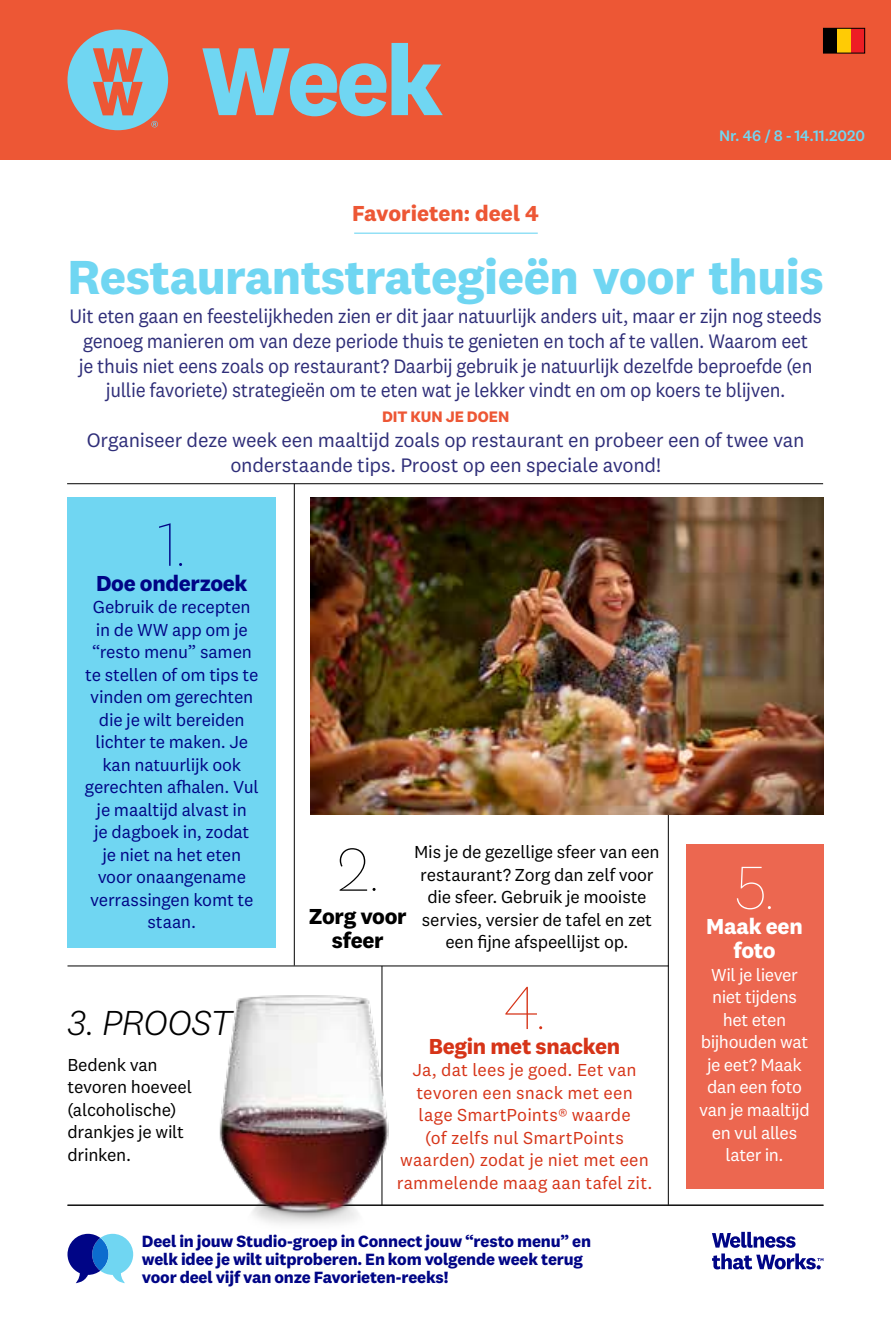
<style>
.page{position:relative;width:891px;height:1337px;background:#fff}
.page>*{position:absolute;margin:0;border:0;box-sizing:border-box;transform-origin:0 0}
.t1{font:700 99.9px "National 2";color:#70d6f2}
.t2{font:100 63px "National 2";color:#fff}
.t3{font:100 63px "National 2";color:#000586}
.t4{font:100 63px "National 2";color:#d63418}
.t5{font:100 63px "National 2";color:#000}
.t6{font:700 49.5px "National 2";letter-spacing:-.01em;color:#70d6f2}
.t7{font:italic 300 36px "National 2";letter-spacing:-.03em;color:#000}
.t8{font:700 22.5px "National 2";color:#ed5735}
.t9{font:700 22.5px "National 2";letter-spacing:-.015em;color:#d63418}
.t10{font:700 22.5px/24.5px "National 2";letter-spacing:-.015em;color:#000;text-align:center}
.t11{font:700 22.5px "National 2";letter-spacing:-.015em;color:#000586}
.t12{font:700 22.5px/24.8px "National 2";letter-spacing:-.015em;color:#fff;text-align:center}
.t13{font:20.25px/24.8px "National 2";letter-spacing:-.015em;color:#2f2e79;text-align:center;scale:.95 1}
.t14{font:20.25px/24.8px "National 2";letter-spacing:-.015em;color:#2f2e79;text-align:center}
.t15{font:18px/22.5px "National 2";letter-spacing:-.01em;color:#000586;text-align:center}
.t16{font:18px/22.5px "National 2";letter-spacing:-.01em;color:#000}
.t17{font:18px/22.5px "National 2";letter-spacing:.01em;color:#d63418;text-align:center}
.t18{font:18px/22.5px "National 2";letter-spacing:-.025em;color:#fff;text-align:center}
.t19{font:700 16.88px/18px "National 2";letter-spacing:-.01em;color:#000586}
.t20{font:500 15.75px "National 2";letter-spacing:-.005em;color:#70d6f2}
.t21{font:700 15.75px "National 2";color:#ed5735}
</style>
<div class="page">
<div style="left:0;top:0;width:891px;height:160px;background:#ed5735"></div>
<svg style="left:67px;top:30px;width:101px;height:100px"></svg>
<div style="left:823px;top:28px;width:14px;height:25px;background:#000"></div>
<div style="left:837px;top:28px;width:14px;height:25px;background:#ffcb05"></div>
<div style="left:851px;top:28px;width:14px;height:25px;background:#ed1d24"></div>
<div style="left:823px;top:28px;width:42px;height:25px;border:1px solid #000"></div>
<svg style="left:712px;top:1231px;width:111px;height:38px"></svg>
<svg style="left:68px;top:1233px;width:65px;height:50px"></svg>
<hr style="left:68px;top:1204px;width:756px;height:1px;background:#000">
<div style="left:686px;top:844px;width:138px;height:344px;background:#ec6750"></div>
<div style="left:68px;top:497px;width:208px;height:451px;background:#70d6f2"></div>
<hr style="left:294px;top:484px;width:1px;height:481px;background:#000">
<hr style="left:68px;top:965px;width:601px;height:1px;background:#000">
<hr style="left:668px;top:814px;width:1px;height:390px;background:#000">
<hr style="left:67px;top:483px;width:756px;height:1px;background:#000">
<img style="left:311px;top:497px;width:513px;height:317px">
<hr style="left:354px;top:233px;width:184px;height:1px;background:#70d6f2">
<img style="left:137px;top:940px;width:307px;height:284px">
<h1 class="t1" style="left:201px;top:19px;width:244px">Week</h1>
<p class="t8" style="left:352px;top:200px;width:188px">Favorieten: deel 4</p>
<p class="t20" style="left:719px;top:126px;width:148px">Nr. 46 / 8 - 14.11.2020</p>
<h3 class="t6" style="left:68px;top:246px;width:758px">Restaurantstrategieën voor thuis</h3>
<p class="t13" style="left:70px;top:303px;width:793px">Uit eten gaan en feestelijkheden zien er dit jaar natuurlijk anders uit, maar er zijn nog steeds genoeg manieren om van deze periode thuis te genieten en toch af te vallen. Waarom eet<br>je thuis niet eens zoals op restaurant? Daarbij gebruik je natuurlijk dezelfde beproefde (en jullie favoriete) strategieën om te eten wat je lekker vindt en om op koers te blijven.</p>
<p class="t21" style="left:382px;top:407px;width:129px">DIT KUN JE DOEN</p>
<p class="t14" style="left:87px;top:427px;width:719px">Organiseer deze week een maaltijd zoals op restaurant en probeer een of twee van onderstaande tips. Proost op een speciale avond!</p>
<h2 class="t3" style="left:158px;top:509px;width:29px">1.</h2>
<p class="t11" style="left:96px;top:569px;width:153px">Doe onderzoek</p>
<p class="t15" style="left:85px;top:595px;width:175px">Gebruik de recepten in de WW app om je “resto menu” samen te stellen of om tips te vinden om gerechten die je wilt bereiden lichter te maken. Je kan natuurlijk ook gerechten afhalen. Vul je maaltijd alvast in<br>je dagboek in, zodat<br>je niet na het eten voor onaangename verrassingen komt te staan.</p>
<h3 class="t7" style="left:68px;top:1001px;width:167px">3. PROOST</h3>
<p class="t16" style="left:68px;top:1053px;width:126px">Bedenk van tevoren hoeveel (alcoholische) drankjes je wilt drinken.</p>
<h2 class="t5" style="left:336px;top:834px;width:44px">2.</h2>
<p class="t10" style="left:309px;top:903px;width:99px">Zorg voor sfeer</p>
<p class="t16" style="left:414px;top:841px;width:247px;text-align:center">Mis je de gezellige sfeer van een restaurant? Zorg dan zelf voor die sfeer. Gebruik je mooiste servies, versier de tafel en zet een fijne afspeellijst op.</p>
<h2 class="t4" style="left:504px;top:972px;width:44px">4.</h2>
<p class="t9" style="left:429px;top:1032px;width:193px">Begin met snacken</p>
<p class="t17" style="left:397px;top:1058px;width:257px">Ja, dat lees je goed. Eet van tevoren een snack met een<br>lage SmartPoints® waarde<br>(of zelfs nul SmartPoints waarden) zodat je niet met een rammelende maag aan tafel zit.</p>
<p class="t19" style="left:142px;top:1232px;width:451px">Deel in jouw Studio-groep in Connect jouw “resto menu” en welk idee je wilt uitproberen. En kom volgende week terug voor deel vijf van onze Favorieten-reeks!</p>
<h2 class="t2" style="left:735px;top:852px;width:41px">5.</h2>
<p class="t12" style="left:706px;top:913px;width:98px">Maak een foto</p>
<p class="t18" style="left:699px;top:963px;width:112px">Wil je liever niet tijdens het eten bijhouden wat je eet? Maak dan een foto van je maaltijd en vul alles later in.</p>
</div>
